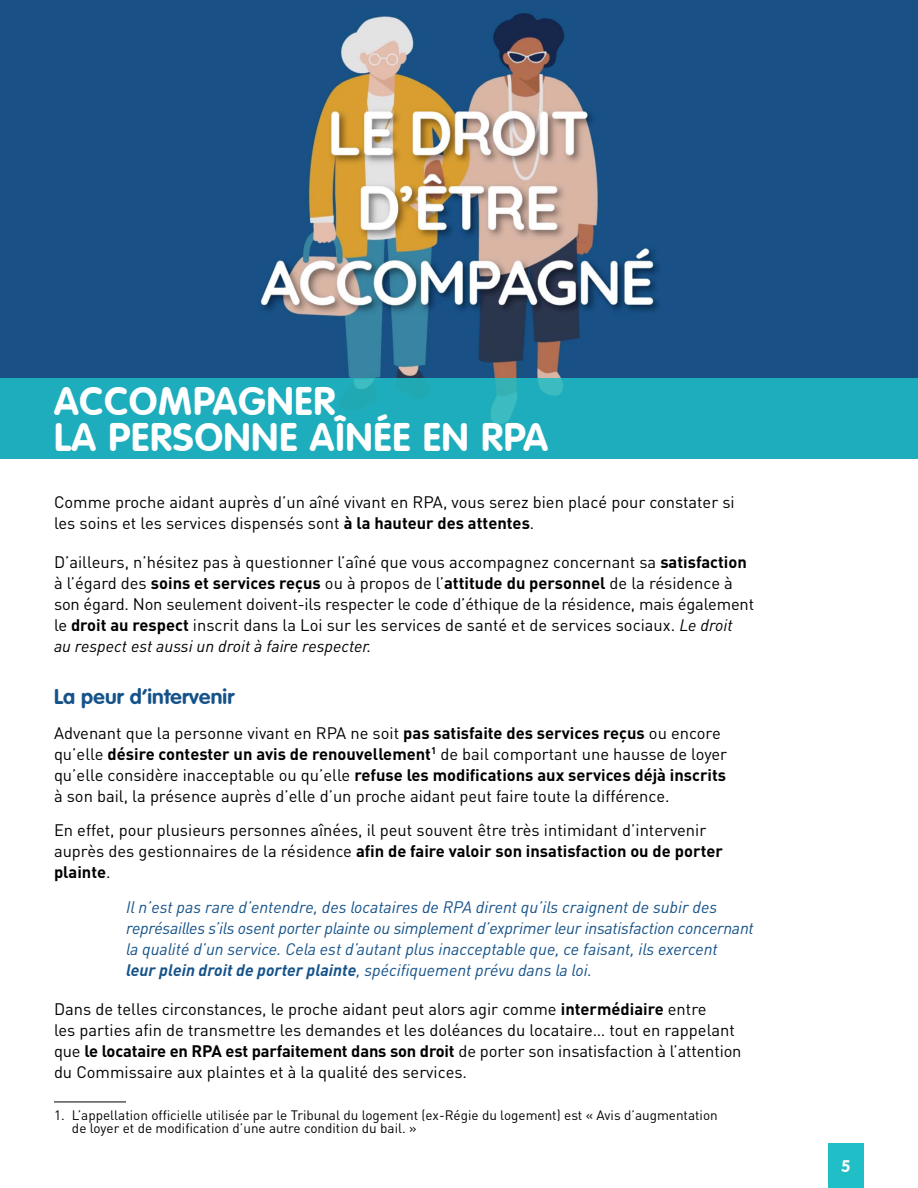
<style>
.page{position:relative;width:918px;height:1188px;background:#fff}
.page>*{position:absolute;margin:0;border:0;box-sizing:border-box;transform-origin:0 0}
.t1{font:700 39px/36px "VAG Rounded";letter-spacing:.025em;color:#fff}
.t2{font:700 21px "VAG Rounded";letter-spacing:.01em;color:#155289}
.t3{font:16.5px/21px "DINOT";color:#000}
.t4{font:italic 16.5px/21px "DINOT";letter-spacing:-.005em;color:#155289}
.t5{font:700 16.5px "VAG Rounded";color:#fff}
.t6{font:13.5px/13px "DINOT";color:#000}
.s1{font-weight:700}
.s2{font-style:italic}
</style>
<div class="page">
<img style="left:0;top:0;width:918px;height:378px">
<div style="left:0;top:378px;width:918px;height:81px;background:#1eadbc"></div>
<hr style="left:54px;top:1102px;width:72px;height:1px;background:#000">
<div style="left:828px;top:1143px;width:36px;height:45px;background:#20bec6"></div>
<h1 class="t1" style="left:54px;top:383px;width:496px">ACCOMPAGNER<br>LA PERSONNE AÎNÉE EN RPA</h1>
<p class="t3" style="left:54px;top:490px;width:682px">Comme proche aidant auprès d’un aîné vivant en RPA, vous serez bien placé pour constater si les soins et les services dispensés sont <span class="s1">à la hauteur des attentes</span>.</p>
<p class="t3" style="left:54px;top:550px;width:702px">D’ailleurs, n’hésitez pas à questionner l’aîné que vous accompagnez concernant sa <span class="s1">satisfaction </span>à l’égard des <span class="s1">soins et services reçus</span> ou à propos de l’<span class="s1">attitude du personnel</span> de la résidence à son égard. Non seulement doivent-ils respecter le code d’éthique de la résidence, mais également le <span class="s1">droit au respect</span> inscrit dans la Loi sur les services de santé et de services sociaux. <span class="s2">Le droit<br>au respect est aussi un droit à faire respecter.</span></p>
<p class="t2" style="left:54px;top:684px;width:182px">La peur d’intervenir</p>
<p class="t3" style="left:54px;top:721px;width:675px">Advenant que la personne vivant en RPA ne soit <span class="s1">pas satisfaite des services reçus</span> ou encore qu’elle <span class="s1">désire contester un avis de renouvellement</span><sup>1</sup> de bail comportant une hausse de loyer qu’elle considère inacceptable ou qu’elle <span class="s1">refuse les modifications aux services déjà inscrits </span>à son bail, la présence auprès d’elle d’un proche aidant peut faire toute la différence.</p>
<p class="t3" style="left:54px;top:819px;width:671px">En effet, pour plusieurs personnes aînées, il peut souvent être très intimidant d’intervenir auprès des gestionnaires de la résidence <span class="s1">afin de faire valoir son insatisfaction ou de porter plainte</span>.</p>
<p class="t4" style="left:126px;top:895px;width:629px">Il n’est pas rare d’entendre, des locataires de RPA dirent qu’ils craignent de subir des représailles s’ils osent porter plainte ou simplement d’exprimer leur insatisfaction concernant la qualité d’un service. Cela est d’autant plus inacceptable que, ce faisant, ils exercent<br><span class="s1">leur plein droit de porter plainte</span>, spécifiquement prévu dans la loi.</p>
<p class="t3" style="left:54px;top:998px;width:689px">Dans de telles circonstances, le proche aidant peut alors agir comme <span class="s1">intermédiaire</span> entre<br>les parties afin de transmettre les demandes et les doléances du locataire… tout en rappelant que <span class="s1">le locataire en RPA est parfaitement dans son droit</span> de porter son insatisfaction à l’attention du Commissaire aux plaintes et à la qualité des services.</p>
<p class="t6" style="left:72px;top:1108px;width:647px;text-indent:-18px">1. L’appellation officielle utilisée par le Tribunal du logement (ex-Régie du logement) est « Avis d’augmentation de loyer et de modification d’une autre condition du bail. »</p>
<p class="t5" style="left:841px;top:1156px;width:11px">5</p>
</div>
